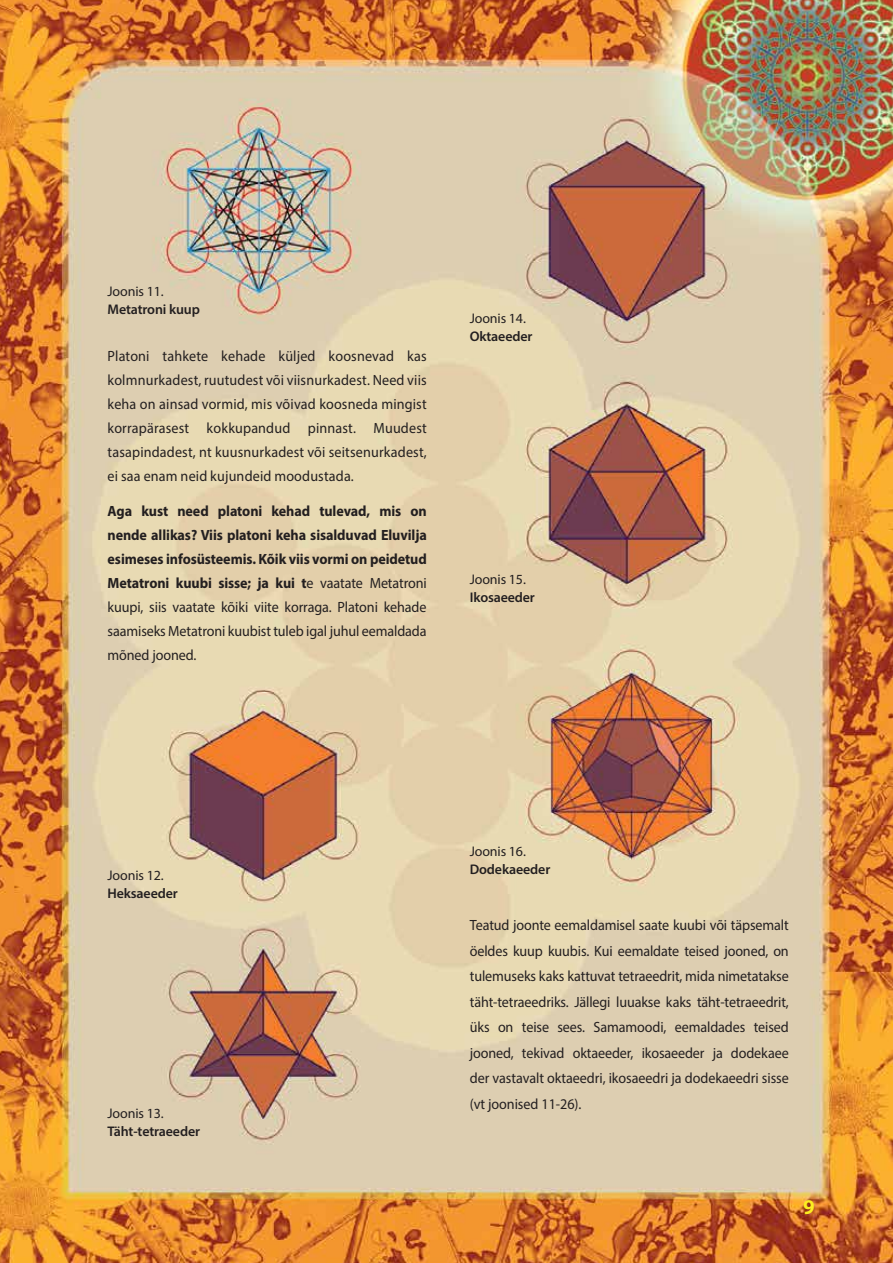
<style>
.page{position:relative;width:893px;height:1263px;background:#fff}
.page>*{position:absolute;margin:0;border:0;box-sizing:border-box;transform-origin:0 0}
.t1{font:700 21px "Myriad Pro";color:#fcee21}
.t2{font:14.85px/25.5px "Myriad Pro";letter-spacing:.01em;color:#231f20;text-align:justify;scale:.95 1}
.t3{font:700 14.85px/24px "Myriad Pro";letter-spacing:-.005em;color:#231f20;text-align:justify;scale:.95 1}
.t4{font:600 13.95px "Myriad Pro";letter-spacing:-.01em;color:#231f20}
.t5{font:13.95px "Myriad Pro";letter-spacing:-.01em;color:#231f20}
.s1{font-weight:400}
</style>
<div class="page">
<img style="left:0;top:0;width:893px;height:1263px">
<p class="t5" style="left:108px;top:282px;width:58px">Joonis 11.</p>
<p class="t4" style="left:108px;top:300px;width:94px">Metatroni kuup</p>
<p class="t2" style="left:108px;top:344px;width:337px;line-height:24px">Platoni tahkete kehade küljed koosnevad kas kolmnurkadest, ruutudest või viisnurkadest. Need viis keha on ainsad vormid, mis võivad koosneda mingist korrapärasest kokkupandud pinnast. Muudest tasapindadest, nt kuusnurkadest või seitsenurkadest, ei saa enam neid kujundeid moodustada.</p>
<p class="t3" style="left:108px;top:498px;width:337px">Aga kust need platoni kehad tulevad, mis on nende allikas? Viis platoni keha sisalduvad Eluvilja esimeses infosüsteemis. Kõik viis vormi on peidetud Metatroni kuubi sisse; ja kui t<span class="s1">e vaatate Metatroni kuupi, siis vaatate kõiki viite korraga. Platoni kehade saamiseks Metatroni kuubist tuleb igal juhul eemaldada mõned jooned.</span></p>
<p class="t5" style="left:470px;top:309px;width:58px">Joonis 14.</p>
<p class="t4" style="left:470px;top:327px;width:64px">Oktaeeder</p>
<p class="t5" style="left:470px;top:571px;width:58px">Joonis 15.</p>
<p class="t4" style="left:470px;top:588px;width:67px">Ikosaeeder</p>
<p class="t5" style="left:108px;top:866px;width:58px">Joonis 12.</p>
<p class="t4" style="left:108px;top:884px;width:72px">Heksaeeder</p>
<p class="t5" style="left:108px;top:1104px;width:58px">Joonis 13.</p>
<p class="t4" style="left:108px;top:1122px;width:94px">Täht-tetraeeder</p>
<p class="t5" style="left:470px;top:843px;width:58px">Joonis 16.</p>
<p class="t4" style="left:470px;top:861px;width:82px">Dodekaeeder</p>
<p class="t2" style="left:470px;top:912px;width:337px">Teatud joonte eemaldamisel saate kuubi või täpsemalt öeldes kuup kuubis. Kui eemaldate teised jooned, on tulemuseks kaks kattuvat tetraeedrit, mida nimetatakse täht-tetraeedriks. Jällegi luuakse kaks täht-tetraeedrit, üks on teise sees. Samamoodi, eemaldades teised jooned, tekivad oktaeeder, ikosaeeder ja dodekaee der vastavalt oktaeedri, ikosaeedri ja dodekaeedri sisse (vt joonised 11-26).</p>
<h1 class="t1" style="left:803px;top:1193px;width:13px">9</h1>
</div>
